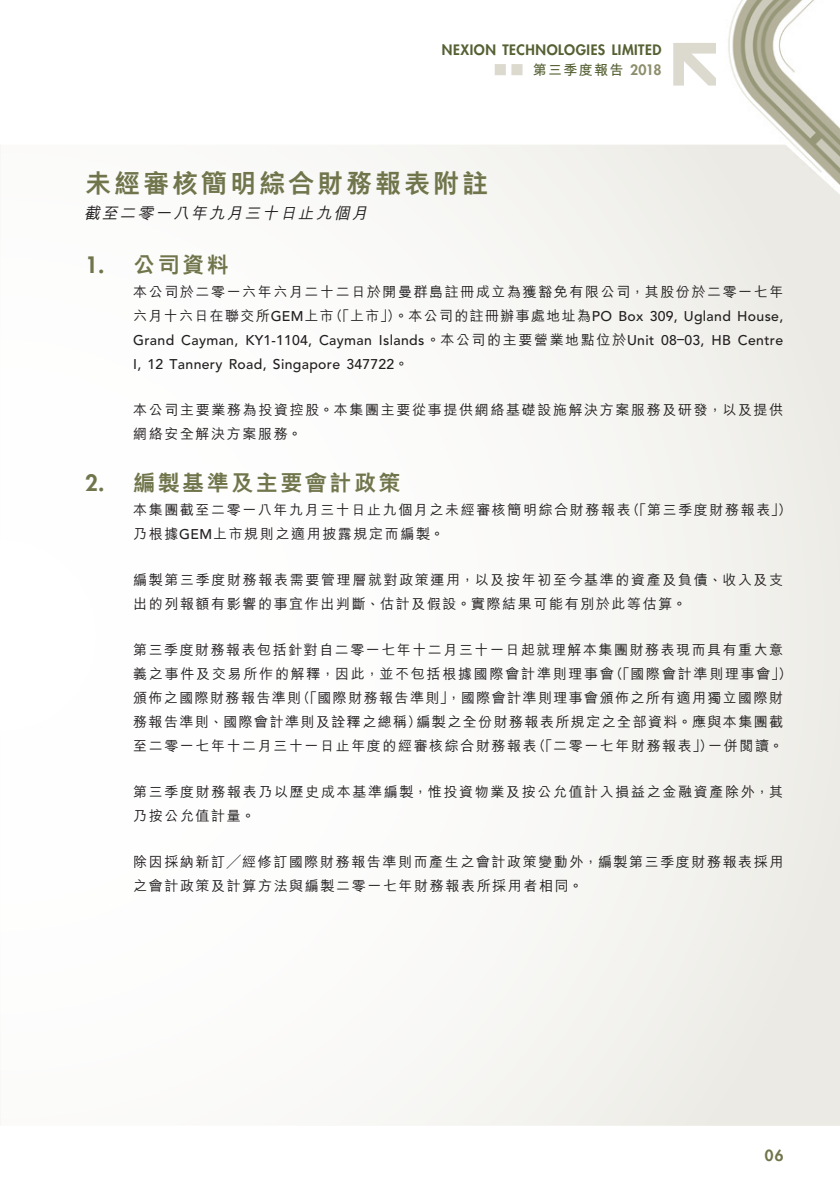
<style>
.page{position:relative;width:840px;height:1191px;background:#fff}
.page>*{position:absolute;margin:0;border:0;box-sizing:border-box;transform-origin:0 0}
._03_H1{font:800 26px "M Hei HK";letter-spacing:.115em;color:#71754b}
._17_H1__Note{font:800 22px "M Hei HK";letter-spacing:.115em;color:#71754b}
._17_H1__Note-2{font:800 22px "Futura Std";color:#71754b}
._01_Body_Text{font:italic 500 16px "M Hei HK";color:#231f20}
.t1{font:800 15px "Futura Std";color:#71754b}
._26___P2__Note{font:500 14px/24px "M Hei HK";letter-spacing:.115em;color:#231f20}
._26___P2__Note-2{font:500 14px/24px "Avenir LT Std";letter-spacing:.025em;color:#231f20}
.t2{font:800 14px "Futura Std";letter-spacing:.04em;color:#556033}
._26___P2__Note-3{font:500 14px "M Hei HK";letter-spacing:.095em;color:#231f20}
.t3{font:700 14px "M Hei HK";letter-spacing:.1em;color:#556033}
.t4{font:800 14px "Futura Std";color:#8d8e6c}
.s1{font-family:"Avenir LT Std"}
.s2{font-family:"M Hei HK"}
</style>
<div class="page">
<svg style="left:368px;top:145px;width:471px;height:980px;fill:#f5f5f2"></svg>
<img style="left:723px;top:0;width:116px;height:234px">
<svg style="left:494px;top:64px;width:28px;height:11px"></svg>
<svg style="left:673px;top:43px;width:42px;height:43px"></svg>
<svg style="left:0;top:145px;width:1px;height:980px"></svg>
<p class="t2" style="left:441px;top:41px;width:56px">NEXION</p>
<p class="t2" style="left:502px;top:41px;width:104px">TECHNOLOGIES</p>
<p class="t2" style="left:611px;top:41px;width:51px">LIMITED</p>
<p class="_03_H1" style="left:85px;top:170px;width:404px">未經審核簡明綜合財務報表附註</p>
<p class="_01_Body_Text" style="left:84px;top:201px;width:289px">截至二零一八年九月三十日止九個月</p>
<p class="_17_H1__Note" style="left:133px;top:254px;width:97px">公司資料</p>
<p class="_17_H1__Note-2" style="left:85px;top:251px;width:21px">1.</p>
<p class="t3" style="left:532px;top:59px;width:92px">第三季度報告</p>
<p class="t4" style="left:629px;top:61px;width:33px">2018</p>
<p class="_17_H1__Note-2" style="left:85px;top:469px;width:21px">2.</p>
<p class="_26___P2__Note" style="left:133px;top:278px;width:651px;text-align:right">本公司於二零一六年六月二十二日於開曼群島註冊成立為獲豁免有限公司，其股份於二零一七年（「上市」）。本公司的註冊辦事處地址為<span class="s1">PO Box 309, Ugland House,</span></p>
<p class="_26___P2__Note-3" style="left:133px;top:305px;width:202px">六月十六日在聯交所<span class="s1">GEM</span>上市</p>
<p class="_26___P2__Note" style="left:378px;top:326px;width:277px"><span class="s1">Islands</span>。本公司的主要營業地點位於<span class="s1">Unit</span></p>
<p class="_26___P2__Note-2" style="left:133px;top:328px;width:276px">Grand<br>,I 12 Tannery Road, Singapore 347722<span class="s2">。</span></p>
<p class="_26___P2__Note" style="left:133px;top:396px;width:651px">本公司主要業務為投資控股。本集團主要從事提供網絡基礎設施解決方案服務及研發，以及提供網絡安全解決方案服務。</p>
<p class="_17_H1__Note" style="left:133px;top:472px;width:269px">編製基準及主要會計政策</p>
<p class="_26___P2__Note-2" style="left:181px;top:328px;width:59px">Cayman,</p>
<p class="_26___P2__Note-2" style="left:319px;top:328px;width:54px">Cayman</p>
<p class="_26___P2__Note-2" style="left:684px;top:328px;width:21px">03,</p>
<p class="_26___P2__Note-2" style="left:737px;top:328px;width:47px">Centre</p>
<p class="_26___P2__Note-2" style="left:245px;top:328px;width:68px">KY1-1104,</p>
<p class="_26___P2__Note-2" style="left:661px;top:328px;width:17px">08</p>
<p class="_26___P2__Note-2" style="left:711px;top:328px;width:21px">HB</p>
<p class="_26___P2__Note-2" style="left:677px;top:327px;width:8px">–</p>
<p class="_26___P2__Note" style="left:133px;top:496px;width:499px">本集團截至二零一八年九月三十日止九個月之未經審核簡明綜合財務報表乃根據<span class="s1">GEM</span>上市規則之適用披露規定而編製。</p>
<p class="_26___P2__Note" style="left:133px;top:566px;width:651px">編製第三季度財務報表需要管理層就對政策運用，以及按年初至今基準的資產及負債、收入及支出的列報額有影響的事宜作出判斷、估計及假設。實際結果可能有別於此等估算。</p>
<p class="_26___P2__Note" style="left:608px;top:636px;width:184px;text-indent:-475px">第三季度財務報表包括針對自二零一七年十二月三十一日起就理解本集團財務表現而具有重大意（「國際會計準則理事會 (「</p>
<p class="_26___P2__Note" style="left:625px;top:496px;width:167px">（「第三季度財務報表 (「</p>
<p class="_26___P2__Note" style="left:296px;top:660px;width:488px;text-indent:-163px">義之事件及交易所作的解釋，因此，並不包括根據國際會計準則理事會<br>（「國際財務報告準則，」國際會計準則理事會頒佈之所有適用獨立國際財</p>
<p class="_26___P2__Note" style="left:133px;top:684px;width:169px">頒佈之國際財務報告準則</p>
<p class="_26___P2__Note" style="left:133px;top:708px;width:290px">務報告準則、國際會計準則及詮釋之總稱）</p>
<p class="_26___P2__Note" style="left:416px;top:708px;width:368px">編製之全份財務報表所規定之全部資料。應與本集團截</p>
<p class="_26___P2__Note" style="left:133px;top:732px;width:405px">至二零一七年十二月三十一日止年度的經審核綜合財務報表</p>
<p class="_26___P2__Note" style="left:133px;top:778px;width:651px">第三季度財務報表乃以歷史成本基準編製，惟投資物業及按公允值計入損益之金融資產除外，其乃按公允值計量。</p>
<p class="_26___P2__Note" style="left:133px;top:848px;width:651px">除因採納新訂╱經修訂國際財務報告準則而產生之會計政策變動外，編製第三季度財務報表採用之會計政策及計算方法與編製二零一七年財務報表所採用者相同。</p>
<p class="_26___P2__Note" style="left:707px;top:732px;width:76px">一併閱讀。</p>
<p class="_26___P2__Note" style="left:531px;top:732px;width:183px">（「二零一七年財務報表」）</p>
<p class="t1" style="left:764px;top:1145px;width:20px">06</p>
</div>
